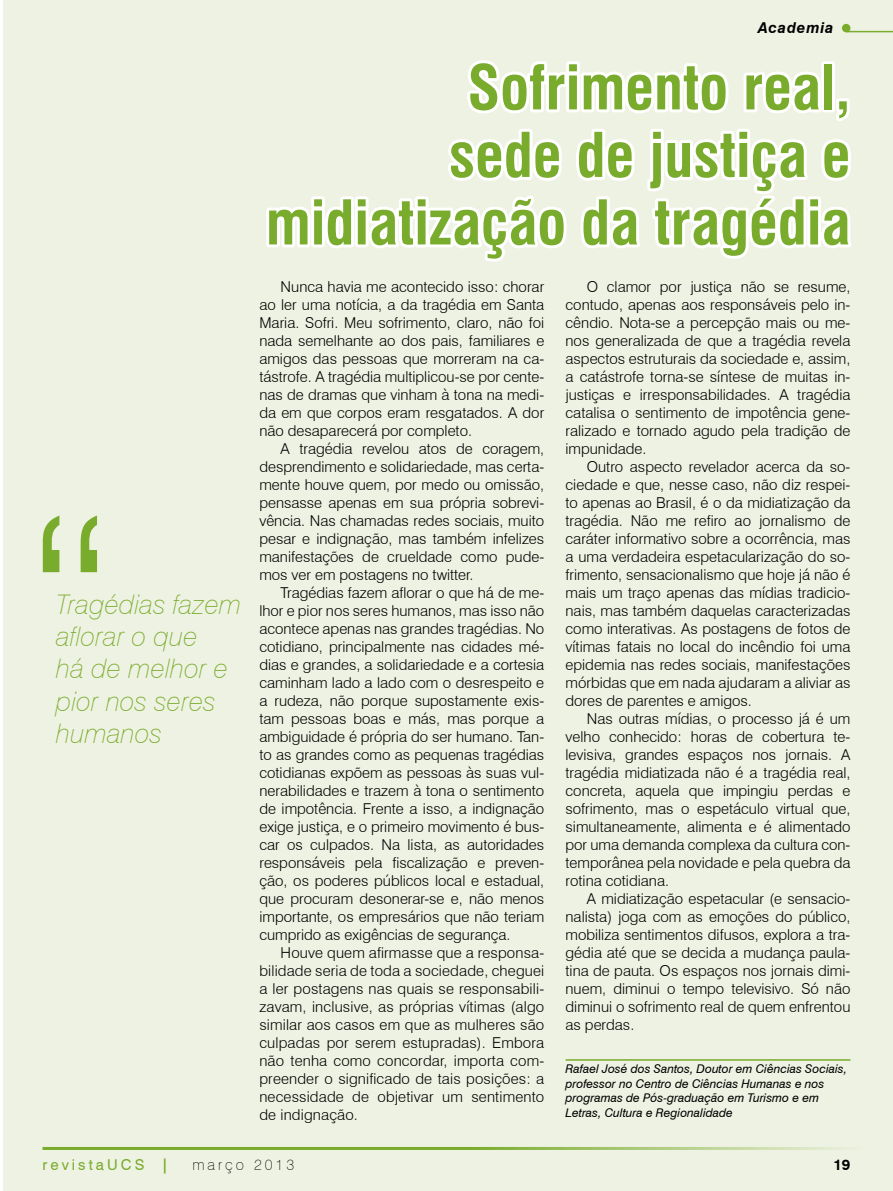
<style>
.page{position:relative;width:893px;height:1191px;background:#fff}
.page>*{position:absolute;margin:0;border:0;box-sizing:border-box;transform-origin:0 0}
.t1{font:700 condensed 60px/67.5px "Swiss 721 BT";color:#79ac2c;text-align:right}
.t2{font:italic 100 27px/32.4px "Swiss 721 BT";letter-spacing:.005em;color:#79ac2c}
.t3{font:300 15px/18px "Swiss 721 BT";color:#000;text-align:justify}
.t4{font:15px "Swiss 721 BT";letter-spacing:.2em;color:#79ac2c}
.t5{font:100 15px "Swiss 721 BT";letter-spacing:.2em;color:#000}
.t6{font:italic 700 15px "Swiss 721 BT";letter-spacing:.05em;color:#000}
.t7{font:700 15px "Swiss 721 BT";color:#000}
.t8{font:italic 12px/14.4px "Swiss 721 BT";color:#000}
.s1{font-weight:700}
</style>
<div class="page">
<div style="left:3px;top:0;width:890px;height:1191px;background:#eef2e2"></div>
<hr style="left:43px;top:1147px;width:850px;height:3px;background:#79ac2c">
<hr style="left:566px;top:1059px;width:284px;height:1px;background:#79ac2c">
<div style="left:842px;top:24px;width:8px;height:8px;background:#79ac2c;border-radius:50%"></div>
<hr style="left:846px;top:31px;width:47px;height:1px;background:#79ac2c">
<svg style="left:266px;top:60px;width:585px;height:202px"></svg>
<svg style="left:43px;top:515px;width:54px;height:57px"></svg>
<h2 class="t2" style="left:56px;top:587px;width:187px">Tragédias fazem aflorar o que<br>há de melhor e pior nos seres humanos</h2>
<p class="t6" style="left:758px;top:18px;width:77px">Academia</p>
<h1 class="t1" style="left:266px;top:54px;width:586px">Sofrimento real,<br>sede de justiça e midiatização da tragédia</h1>
<p class="t3" style="left:259px;top:278px;width:286px;text-indent:21px">Nunca havia me acontecido isso: chorar ao ler uma notícia, a da tragédia em Santa Maria. Sofri. Meu sofrimento, claro, não foi nada semelhante ao dos pais, familiares e amigos das pessoas que morreram na ca&shy;tástrofe. A tragédia multiplicou-se por cente&shy;nas de dramas que vinham à tona na medi&shy;da em que corpos eram resgatados. A dor não desaparecerá por completo.</p>
<p class="t3" style="left:259px;top:440px;width:286px;text-indent:21px">A tragédia revelou atos de coragem, desprendimento e solidariedade, mas certa&shy;mente houve quem, por medo ou omissão, pensasse apenas em sua própria sobrevi&shy;vência. Nas chamadas redes sociais, muito pesar e indignação, mas também infelizes manifestações de crueldade como pude&shy;mos ver em postagens no twitter.</p>
<p class="t3" style="left:259px;top:584px;width:286px;text-indent:21px">Tragédias fazem aflorar o que há de me&shy;lhor e pior nos seres humanos, mas isso não acontece apenas nas grandes tragédias. No cotidiano, principalmente nas cidades mé&shy;dias e grandes, a solidariedade e a cortesia caminham lado a lado com o desrespeito e a rudeza, não porque supostamente exis&shy;tam pessoas boas e más, mas porque a ambiguidade é própria do ser humano. Tan&shy;to as grandes como as pequenas tragédias cotidianas expõem as pessoas às suas vul&shy;nerabilidades e trazem à tona o sentimento de impotência. Frente a isso, a indignação exige justiça, e o primeiro movimento é bus&shy;car os culpados. Na lista, as autoridades responsáveis pela fiscalização e preven&shy;ção, os poderes públicos local e estadual, que procuram desonerar-se e, não menos importante, os empresários que não teriam cumprido as exigências de segurança.</p>
<p class="t3" style="left:259px;top:944px;width:286px;text-indent:21px">Houve quem afirmasse que a responsa&shy;bilidade seria de toda a sociedade, cheguei a ler postagens nas quais se responsabili&shy;zavam, inclusive, as próprias vítimas (algo similar aos casos em que as mulheres são culpadas por serem estupradas). Embora não tenha como concordar, importa com&shy;preender o significado de tais posições: a necessidade de objetivar um sentimento de indignação.</p>
<p class="t3" style="left:566px;top:278px;width:286px;text-indent:21px">O clamor por justiça não se resume, contudo, apenas aos responsáveis pelo in&shy;cêndio. Nota-se a percepção mais ou me&shy;nos generalizada de que a tragédia revela aspectos estruturais da sociedade e, assim, a catástrofe torna-se síntese de muitas in&shy;justiças e irresponsabilidades. A tragédia catalisa o sentimento de impotência gene&shy;ralizado e tornado agudo pela tradição de impunidade.</p>
<p class="t3" style="left:566px;top:458px;width:286px;text-indent:21px">Outro aspecto revelador acerca da so&shy;ciedade e que, nesse caso, não diz respei&shy;to apenas ao Brasil, é o da midiatização da tragédia. Não me refiro ao jornalismo de caráter informativo sobre a ocorrência, mas a uma verdadeira espetacularização do so&shy;frimento, sensacionalismo que hoje já não é mais um traço apenas das mídias tradicio&shy;nais, mas também daquelas caracterizadas como interativas. As postagens de fotos de vítimas fatais no local do incêndio foi uma epidemia nas redes sociais, manifestações mórbidas que em nada ajudaram a aliviar as dores de parentes e amigos.</p>
<p class="t3" style="left:566px;top:710px;width:286px;text-indent:21px">Nas outras mídias, o processo já é um velho conhecido: horas de cobertura te&shy;levisiva, grandes espaços nos jornais. A tragédia midiatizada não é a tragédia real, concreta, aquela que impingiu perdas e sofrimento, mas o espetáculo virtual que, simultaneamente, alimenta e é alimentado por uma demanda complexa da cultura con&shy;temporânea pela novidade e pela quebra da rotina cotidiana.</p>
<p class="t3" style="left:566px;top:890px;width:286px;text-indent:21px">A midiatização espetacular (e sensacio&shy;nalista) joga com as emoções do público, mobiliza sentimentos difusos, explora a tra&shy;gédia até que se decida a mudança paula&shy;tina de pauta. Os espaços nos jornais dimi&shy;nuem, diminui o tempo televisivo. Só não diminui o sofrimento real de quem enfrentou as perdas.</p>
<p class="t8" style="left:566px;top:1061px;width:283px">Rafael José dos Santos, Doutor em Ciências Sociais, professor no Centro de Ciências Humanas e nos programas de Pós-graduação em Turismo e em Letras, Cultura e Regionalidade</p>
<p class="t4" style="left:43px;top:1155px;width:128px">revistaUCS <span class="s1">|</span></p>
<p class="t5" style="left:192px;top:1155px;width:103px">março 2013</p>
<p class="t7" style="left:833px;top:1155px;width:19px">19</p>
</div>
